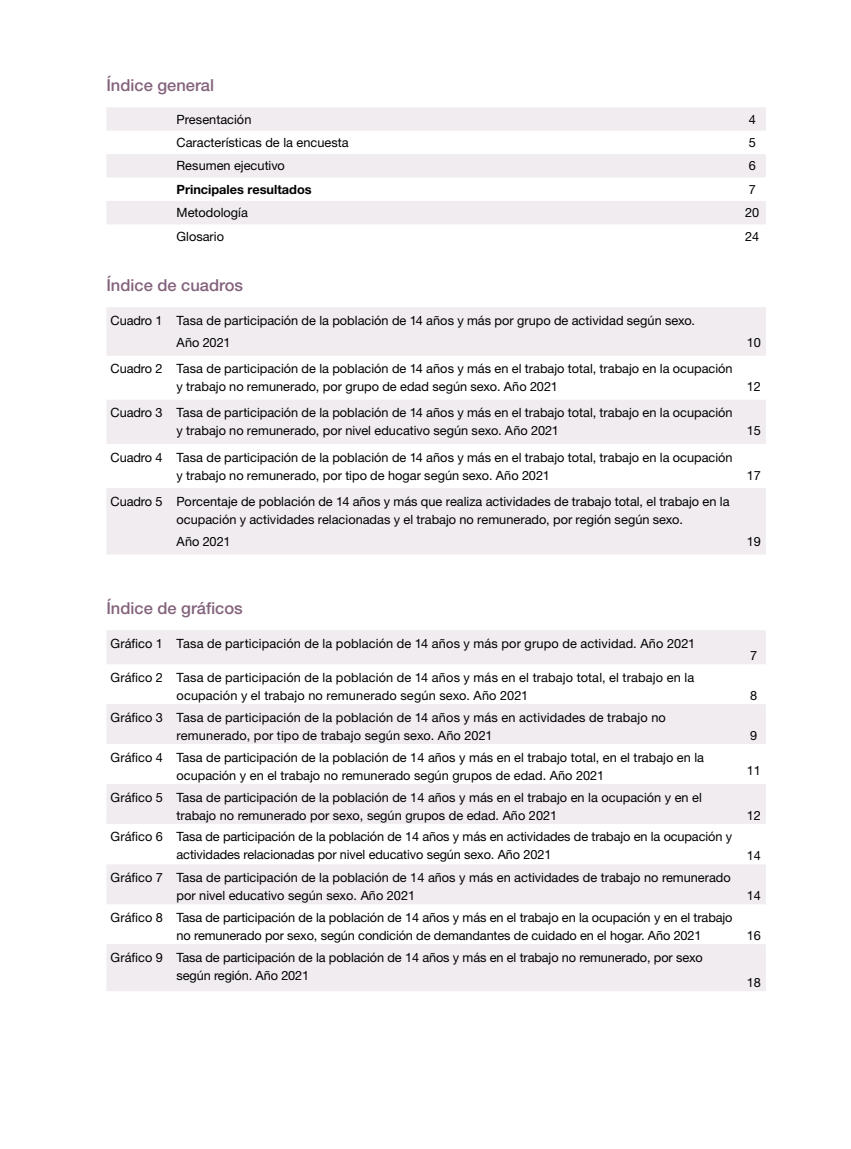
<style>
.page{position:relative;width:851px;height:1149px;background:#fff}
.page>*{position:absolute;margin:0;border:0;box-sizing:border-box;transform-origin:0 0}
.t1{font:500 16.5px "Helvetica Neue LT Std";color:#84637c}
.t2{font:12.75px/18px "Helvetica Neue LT Std";color:#000}
.t3{font:700 12.75px "Helvetica Neue LT Std";color:#000}
</style>
<div class="page">
<svg style="left:106px;top:307px;width:659px;height:247px;fill:#f0ecef"></svg>
<svg style="left:106px;top:630px;width:659px;height:360px;fill:#f0ecef"></svg>
<svg style="left:106px;top:107px;width:659px;height:117px;fill:#f0ecef"></svg>
<p class="t1" style="left:106px;top:76px;width:109px">Índice general</p>
<p class="t2" style="left:176px;top:110px;width:76px">Presentación</p>
<p class="t2" style="left:748px;top:110px;width:9px">4</p>
<p class="t2" style="left:176px;top:133px;width:173px">Características de la encuesta</p>
<p class="t2" style="left:748px;top:133px;width:9px">5</p>
<p class="t2" style="left:176px;top:157px;width:110px">Resumen ejecutivo</p>
<p class="t2" style="left:748px;top:157px;width:9px">6</p>
<p class="t3" style="left:176px;top:181px;width:137px">Principales resultados</p>
<p class="t2" style="left:748px;top:180px;width:9px">7</p>
<p class="t2" style="left:176px;top:203px;width:73px">Metodología</p>
<p class="t2" style="left:745px;top:203px;width:16px">20</p>
<p class="t2" style="left:176px;top:227px;width:49px">Glosario</p>
<p class="t2" style="left:745px;top:227px;width:16px">24</p>
<p class="t1" style="left:106px;top:275px;width:138px">Índice de cuadros</p>
<p class="t2" style="left:176px;top:309px;width:520px;line-height:22.2px;text-indent:-66px">Cuadro 1 Tasa de participación de la población de 14 años y más por grupo de actividad según sexo.<br>Año 2021</p>
<p class="t2" style="left:176px;top:359px;width:557px;text-indent:-66px">Cuadro 2 Tasa de participación de la población de 14 años y más en el trabajo total, trabajo en la ocupación y trabajo no remunerado, por grupo de edad según sexo. Año 2021</p>
<p class="t2" style="left:176px;top:403px;width:557px;text-indent:-66px">Cuadro 3 Tasa de participación de la población de 14 años y más en el trabajo total, trabajo en la ocupación y trabajo no remunerado, por nivel educativo según sexo. Año 2021</p>
<p class="t2" style="left:176px;top:447px;width:557px;text-indent:-66px">Cuadro 4 Tasa de participación de la población de 14 años y más en el trabajo total, trabajo en la ocupación y trabajo no remunerado, por tipo de hogar según sexo. Año 2021</p>
<p class="t2" style="left:746px;top:333px;width:16px">10</p>
<p class="t2" style="left:746px;top:377px;width:16px">12</p>
<p class="t2" style="left:746px;top:421px;width:16px">15</p>
<p class="t2" style="left:746px;top:465px;width:16px">17</p>
<p class="t2" style="left:176px;top:492px;width:554px;text-indent:-66px">Cuadro 5 Porcentaje de población de 14 años y más que realiza actividades de trabajo total, el trabajo en la ocupación y actividades relacionadas y el trabajo no remunerado, por región según sexo.</p>
<p class="t2" style="left:176px;top:532px;width:55px">Año 2021</p>
<p class="t2" style="left:746px;top:532px;width:16px">19</p>
<p class="t1" style="left:106px;top:598px;width:138px">Índice de gráficos</p>
<p class="t2" style="left:111px;top:634px;width:586px">Gráfico 1 Tasa de participación de la población de 14 años y más por grupo de actividad. Año 2021</p>
<p class="t2" style="left:176px;top:668px;width:519px;text-indent:-66px">Gráfico 2 Tasa de participación de la población de 14 años y más en el trabajo total, el trabajo en la ocupación y el trabajo no remunerado según sexo. Año 2021</p>
<p class="t2" style="left:176px;top:707px;width:490px;text-indent:-66px">Gráfico 3 Tasa de participación de la población de 14 años y más en actividades de trabajo no remunerado, por tipo de trabajo según sexo. Año 2021</p>
<p class="t2" style="left:176px;top:747px;width:529px;text-indent:-66px">Gráfico 4 Tasa de participación de la población de 14 años y más en el trabajo total, en el trabajo en la ocupación y en el trabajo no remunerado según grupos de edad. Año 2021</p>
<p class="t2" style="left:176px;top:787px;width:526px;text-indent:-66px">Gráfico 5 Tasa de participación de la población de 14 años y más en el trabajo en la ocupación y en el trabajo no remunerado por sexo, según grupos de edad. Año 2021</p>
<p class="t2" style="left:176px;top:827px;width:557px;text-indent:-66px">Gráfico 6 Tasa de participación de la población de 14 años y más en actividades de trabajo en la ocupación y actividades relacionadas por nivel educativo según sexo. Año 2021</p>
<p class="t2" style="left:176px;top:868px;width:555px;text-indent:-66px">Gráfico 7 Tasa de participación de la población de 14 años y más en actividades de trabajo no remunerado por nivel educativo según sexo. Año 2021</p>
<p class="t2" style="left:176px;top:907px;width:557px;text-indent:-66px">Gráfico 8 Tasa de participación de la población de 14 años y más en el trabajo en la ocupación y en el trabajo no remunerado por sexo, según condición de demandantes de cuidado en el hogar. Año 2021</p>
<p class="t2" style="left:176px;top:947px;width:527px;text-indent:-66px">Gráfico 9 Tasa de participación de la población de 14 años y más en el trabajo no remunerado, por sexo según región. Año 2021</p>
<p class="t2" style="left:750px;top:646px;width:9px">7</p>
<p class="t2" style="left:750px;top:686px;width:9px">8</p>
<p class="t2" style="left:750px;top:725px;width:9px">9</p>
<p class="t2" style="left:746px;top:761px;width:16px">11</p>
<p class="t2" style="left:746px;top:805px;width:16px">12</p>
<p class="t2" style="left:746px;top:846px;width:16px">14</p>
<p class="t2" style="left:746px;top:886px;width:16px">14</p>
<p class="t2" style="left:746px;top:925px;width:16px">16</p>
<p class="t2" style="left:746px;top:972px;width:16px">18</p>
</div>
